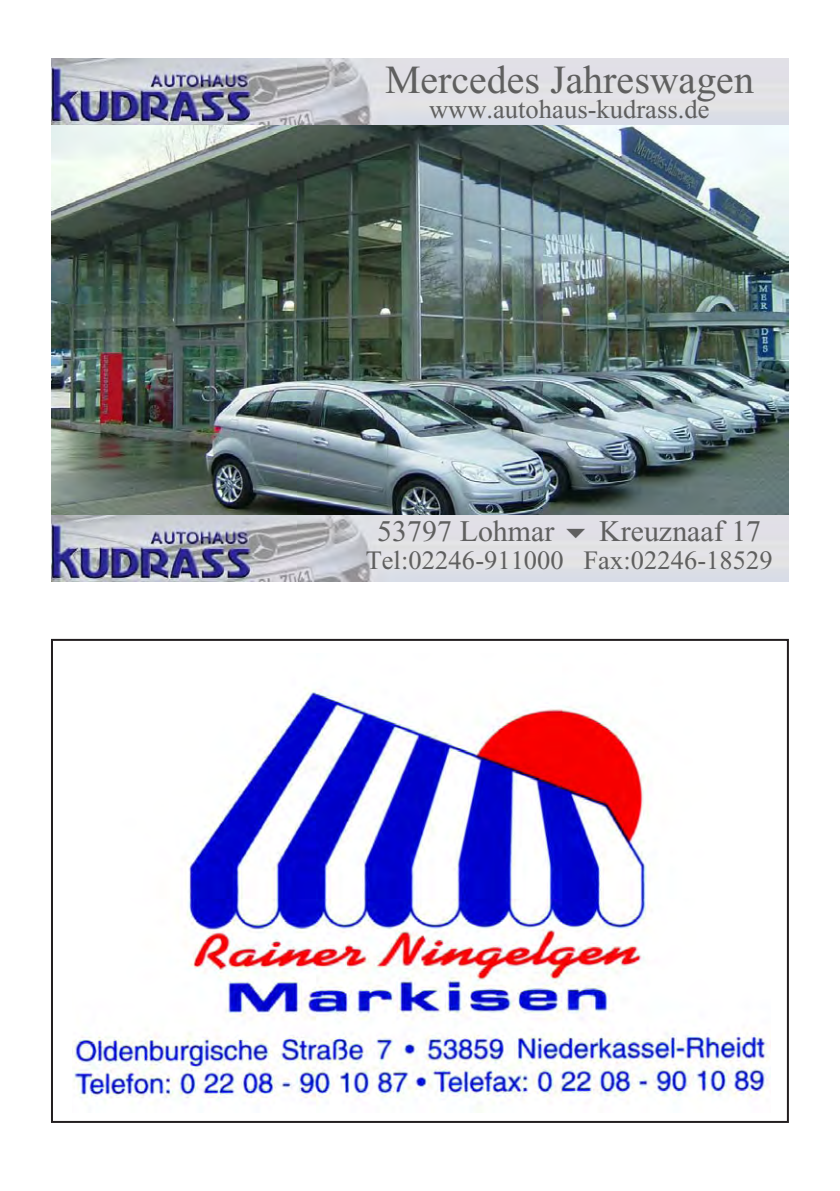
<style>
.page{position:relative;width:840px;height:1191px;background:#fff}
.page>*{position:absolute;margin:0;border:0;box-sizing:border-box;transform-origin:0 0}
.t1{font:39.8px "Times New Roman";color:#5f5f5f}
.t2{font:29.8px "Times New Roman";color:#5f5f5f}
.t3{font:26.4px "Times New Roman";letter-spacing:.005em;color:#5f5f5f}
</style>
<div class="page">
<div style="left:51px;top:639px;width:737px;height:484px;border:2px solid #231f20"></div>
<img style="left:73px;top:687px;width:697px;height:417px">
<img style="left:51px;top:124px;width:737px;height:391px">
<img style="left:51px;top:515px;width:737px;height:66px">
<img style="left:51px;top:58px;width:737px;height:66px">
<svg style="left:566px;top:529px;width:18px;height:9px"></svg>
<p class="t1" style="left:385px;top:58px;width:370px">Mercedes Jahreswagen</p>
<p class="t3" style="left:429px;top:95px;width:282px">www.autohaus-kudrass.de</p>
<p class="t2" style="left:377px;top:515px;width:178px">53797 Lohmar</p>
<p class="t2" style="left:599px;top:515px;width:163px">Kreuznaaf 17</p>
<p class="t3" style="left:365px;top:546px;width:408px">Tel:02246-911000 Fax:02246-18529</p>
</div>
